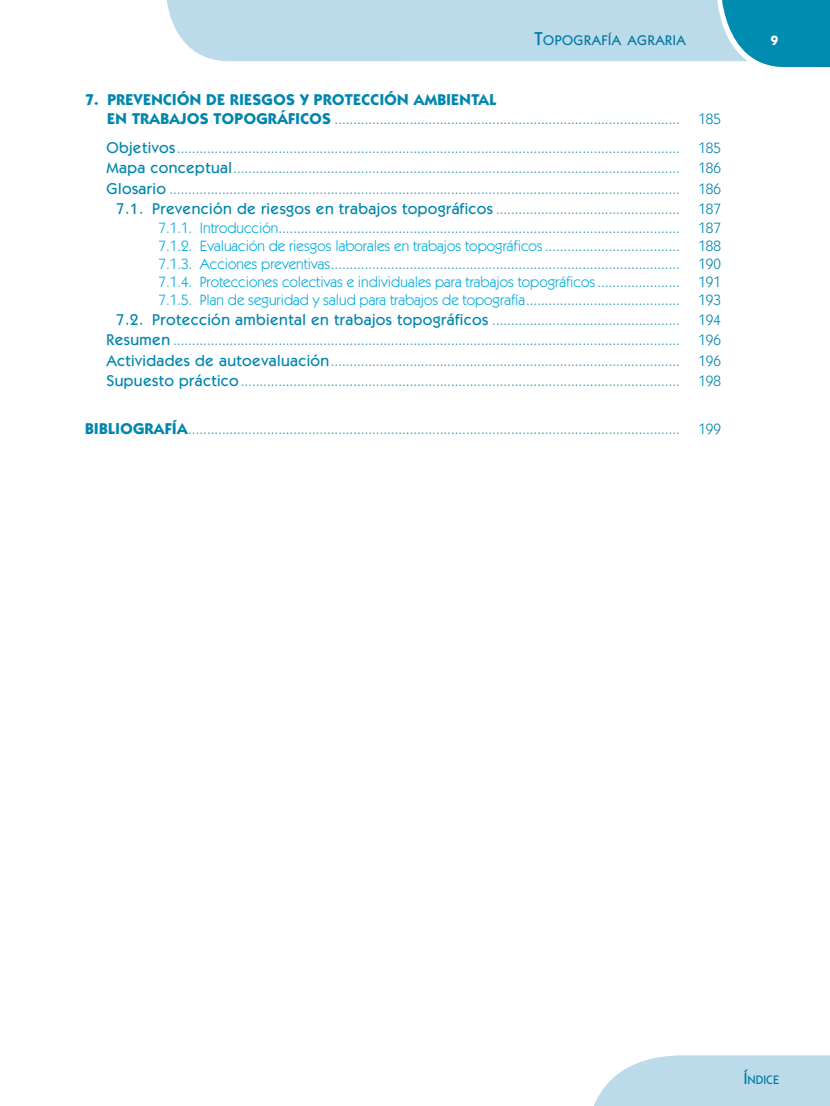
<style>
.page{position:relative;width:830px;height:1106px;background:#fff}
.page>*{position:absolute;margin:0;border:0;box-sizing:border-box;transform-origin:0 0}
.t1{font:700 15.75px "ITC Kabel Std";letter-spacing:.025em;color:#0086ad}
.t2{font:15px/20.4px "ITC Kabel Std";color:#0086ad;text-align:justify}
.t3{font:500 14.1px "ITC Kabel Std";letter-spacing:.035em;color:#0078a2}
.t4{font:700 13.5px "ITC Kabel Std";color:#fff}
.t5{font:500 12.3px "ITC Kabel Std";color:#0078a2}
.s1{font-size:18.75px}
.s2{font-weight:700;font-size:15.75px}
.s3{font-weight:500;font-size:15.75px}
.s4{color:#00abdd}
.s5{font-size:16.5px}
</style>
<div class="page">
<div style="left:166px;top:0;width:550px;height:61px;background:#bbdbea"></div>
<svg style="left:716px;top:0;width:113px;height:68px;background:#2a9dbd"></svg>
<svg style="left:594px;top:1055px;width:235px;height:51px;background:#c1deec"></svg>
<p class="t3" style="left:534px;top:35px;width:153px"><span class="s1">T</span>OPOGRAFÍA AGRARIA</p>
<p class="t1" style="left:85px;top:94px;width:412px">7. PREVENCIÓN DE RIESGOS Y PROTECCIÓN AMBIENTAL</p>
<p class="t2" style="left:106px;top:105px;width:615px;line-height:29px"><span class="s2">EN TRABAJOS TOPOGRÁFICOS</span> ............................................................................................ 185<br><span class="s3">Objetivos</span>...................................................................................................................................... 185</p>
<p class="t2" style="left:106px;top:159px;width:615px;text-align:right"><span class="s3">Mapa conceptual</span>....................................................................................................................... 186<br><span class="s3">Glosario</span> ........................................................................................................................................ 186<br><span class="s3">7.1. Prevención de riesgos en trabajos topográficos</span> ................................................. 187</p>
<p class="t2" style="left:158px;top:220px;width:563px;line-height:18px"><span class="s4">7.1.1. Introducción</span>........................................................................................................... 187<br><span class="s4">7.1.2. Evaluación de riesgos laborales en trabajos topográficos</span>.................................... 188<br><span class="s4">7.1.3. Acciones preventivas</span>............................................................................................. 190<br><span class="s4">7.1.4. Protecciones colectivas e individuales para trabajos topográficos</span>...................... 191<br><span class="s4">7.1.5. Plan de seguridad y salud para trabajos de topografía</span>......................................... 193</p>
<p class="t2" style="left:106px;top:310px;width:615px;text-indent:10px"><span class="s3">7.2. Protección ambiental en trabajos topográficos</span> .................................................. 194<br><span class="s3">Resumen</span> ....................................................................................................................................... 196<br><span class="s3">Actividades de autoevaluación</span>............................................................................................. 196<br><span class="s3">Supuesto práctico</span>..................................................................................................................... 198</p>
<p class="t2" style="left:85px;top:419px;width:637px"><span class="s2">BIBLIOGRAFÍA</span>................................................................................................................................... 199</p>
<p class="t4" style="left:770px;top:36px;width:9px">9</p>
<p class="t5" style="left:743px;top:1075px;width:37px"><span class="s5">Í</span>NDICE</p>
</div>
